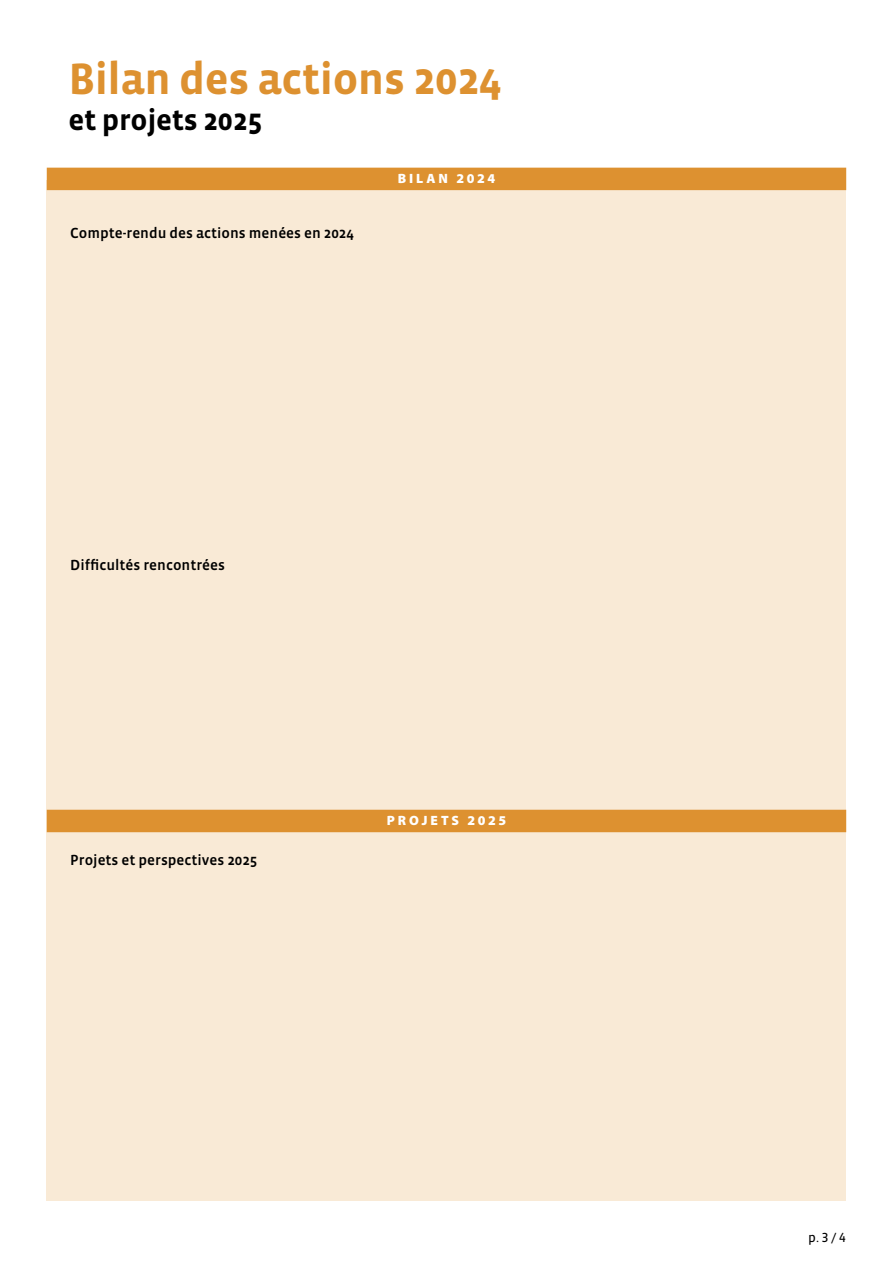
<style>
.page{position:relative;width:893px;height:1263px;background:#fff}
.page>*{position:absolute;margin:0;border:0;box-sizing:border-box;transform-origin:0 0}
.t1{font:700 45px "Vista Sans OT";letter-spacing:-.01em;color:#dd9130}
.t2{font:700 30px "Vista Sans OT";letter-spacing:-.01em;color:#000}
.t3{font:500 15px "Vista Sans OT";color:#000}
.t4{font:900 13.5px "Myriad Pro";letter-spacing:.215em;color:#fff}
.t5{font:13.5px "Vista Sans OT";color:#000}
</style>
<div class="page">
<div style="left:47px;top:180px;width:799px;height:1020px;background:#f9ead6"></div>
<div style="left:47px;top:168px;width:799px;height:22px;background:#dd9130"></div>
<div style="left:47px;top:810px;width:799px;height:22px;background:#dd9130"></div>
<h1 class="t1" style="left:68px;top:55px;width:435px">Bilan des actions 2024</h1>
<h2 class="t2" style="left:68px;top:104px;width:195px">et projets 2025</h2>
<p class="t3" style="left:70px;top:225px;width:285px">Compte-rendu des actions menées en 2024</p>
<p class="t4" style="left:398px;top:171px;width:99px">BILAN 2024</p>
<p class="t3" style="left:70px;top:557px;width:156px">Difficultés rencontrées</p>
<p class="t3" style="left:70px;top:852px;width:189px">Projets et perspectives 2025</p>
<p class="t4" style="left:387px;top:813px;width:121px">PROJETS 2025</p>
<p class="t5" style="left:808px;top:1231px;width:39px">p. 3 / 4</p>
</div>
